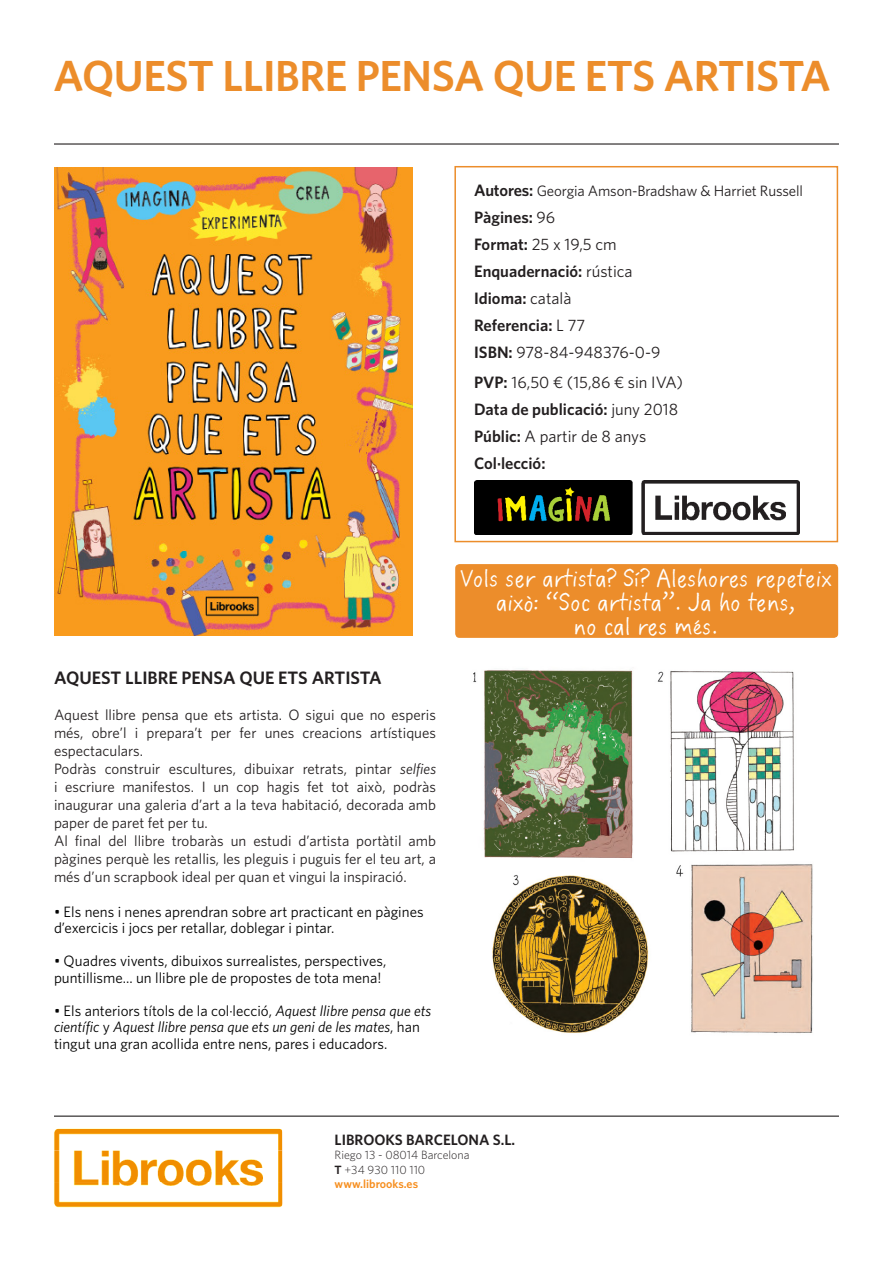
<style>
.page{position:relative;width:893px;height:1263px;background:#fff}
.page>*{position:absolute;margin:0;border:0;box-sizing:border-box;transform-origin:0 0}
.t1{font:600 43.5px "Whitney";letter-spacing:-.01em;color:#ec8d2b}
.t2{font:21px/24px "Your Font";color:#fff;text-align:center}
.t3{font:600 18px "Whitney";color:#231f20}
.t4{font:600 16.5px "Whitney";color:#231f20}
.t5{font:16.5px "Whitney";color:#231f20}
.t6{font:15px/18px "Whitney";color:#231f20;text-align:justify}
.t7{font:15px/16.5px "Whitney";color:#000}
.t8{font:600 15px "Whitney";color:#231f20}
.t9{font:300 12px "Whitney";color:#231f20}
.t10{font:600 12px "Whitney";color:#f68e1e}
.s1{font-weight:600;font-size:16.5px}
.s2{font-weight:400}
.s3{font-weight:600}
.s4{font-style:italic}
</style>
<div class="page">
<img style="left:53px;top:1128px;width:229px;height:80px">
<hr style="left:54px;top:1115px;width:785px;height:2px;background:#231f20">
<hr style="left:54px;top:143px;width:785px;height:2px;background:#231f20">
<div style="left:454px;top:166px;width:384px;height:376px;border:2px solid #ec8d2b"></div>
<div style="left:455px;top:564px;width:383px;height:74px;background:#ec8d2b;border-radius:4px"></div>
<img style="left:474px;top:480px;width:325px;height:54px">
<img style="left:54px;top:167px;width:358px;height:468px">
<img style="left:473px;top:670px;width:340px;height:363px">
<p class="t1" style="left:54px;top:49px;width:778px">AQUEST LLIBRE PENSA QUE ETS ARTISTA</p>
<p class="t6" style="left:474px;top:182px;width:330px"><span class="s1">Autores:</span> Georgia Amson-Bradshaw &amp; Harriet Russell</p>
<p class="t4" style="left:474px;top:207px;width:83px">Pàgines: <span class="s2">96</span></p>
<p class="t5" style="left:474px;top:235px;width:144px"><span class="s3">Format:</span> 25 x 19,5 cm</p>
<p class="t4" style="left:474px;top:261px;width:160px">Enquadernació: <span class="s2">rústica</span></p>
<p class="t4" style="left:474px;top:288px;width:99px">Idioma: <span class="s2">català</span></p>
<p class="t4" style="left:474px;top:315px;width:113px">Referencia: <span class="s2">L 77</span></p>
<p class="t5" style="left:474px;top:343px;width:188px"><span class="s3">ISBN:</span> 978-84-948376-0-9</p>
<p class="t5" style="left:474px;top:373px;width:210px"><span class="s3">PVP:</span> 16,50 ¤ (15,86 ¤ sin IVA)</p>
<p class="t4" style="left:474px;top:399px;width:206px">Data de publicació: <span class="s2">juny 2018</span></p>
<p class="t5" style="left:474px;top:427px;width:174px"><span class="s3">Públic:</span> A partir de 8 anys</p>
<p class="t4" style="left:474px;top:453px;width:73px">Col·lecció:</p>
<p class="t3" style="left:54px;top:667px;width:329px">AQUEST LLIBRE PENSA QUE ETS ARTISTA</p>
<p class="t6" style="left:54px;top:705px;width:384px">Aquest llibre pensa que ets artista. O sigui que no esperis més, obre’l i prepara’t per fer unes creacions artístiques espectaculars.</p>
<p class="t6" style="left:54px;top:759px;width:384px">Podràs construir escultures, dibuixar retrats, pintar <span class="s4">selfies </span>i escriure manifestos. I un cop hagis fet tot això, podràs inaugurar una galeria d’art a la teva habitació, decorada amb paper de paret fet per tu.</p>
<p class="t6" style="left:54px;top:831px;width:384px">Al final del llibre trobaràs un estudi d’artista portàtil amb pàgines perquè les retallis, les pleguis i puguis fer el teu art, a més d’un scrapbook ideal per quan et vingui la inspiració.</p>
<p class="t7" style="left:54px;top:903px;width:371px">• Els nens i nenes aprendran sobre art practicant en pàgines d’exercicis i jocs per retallar, doblegar i pintar.</p>
<p class="t7" style="left:54px;top:952px;width:334px">• Quadres vivents, dibuixos surrealistes, perspectives, puntillisme... un llibre ple de propostes de tota mena!</p>
<p class="t7" style="left:54px;top:1002px;width:379px">• Els anteriors títols de la col·lecció, <span class="s4">Aquest llibre pensa que ets científic</span> y <span class="s4">Aquest llibre pensa que ets un geni de les mates</span>, han tingut una gran acollida entre nens, pares i educadors.</p>
<p class="t2" style="left:460px;top:568px;width:374px">Vols ser artista? Sí? Aleshores repeteix això: “Soc artista”. Ja ho tens,<br>no cal res més.</p>
<p class="t8" style="left:335px;top:1131px;width:182px">LIBROOKS BARCELONA S.L.</p>
<p class="t9" style="left:335px;top:1148px;width:136px">Riego 13 - 08014 Barcelona</p>
<p class="t9" style="left:335px;top:1162px;width:92px"><span class="s3">T</span> +34 930 110 110</p>
<p class="t10" style="left:335px;top:1177px;width:85px">www.librooks.es</p>
</div>
